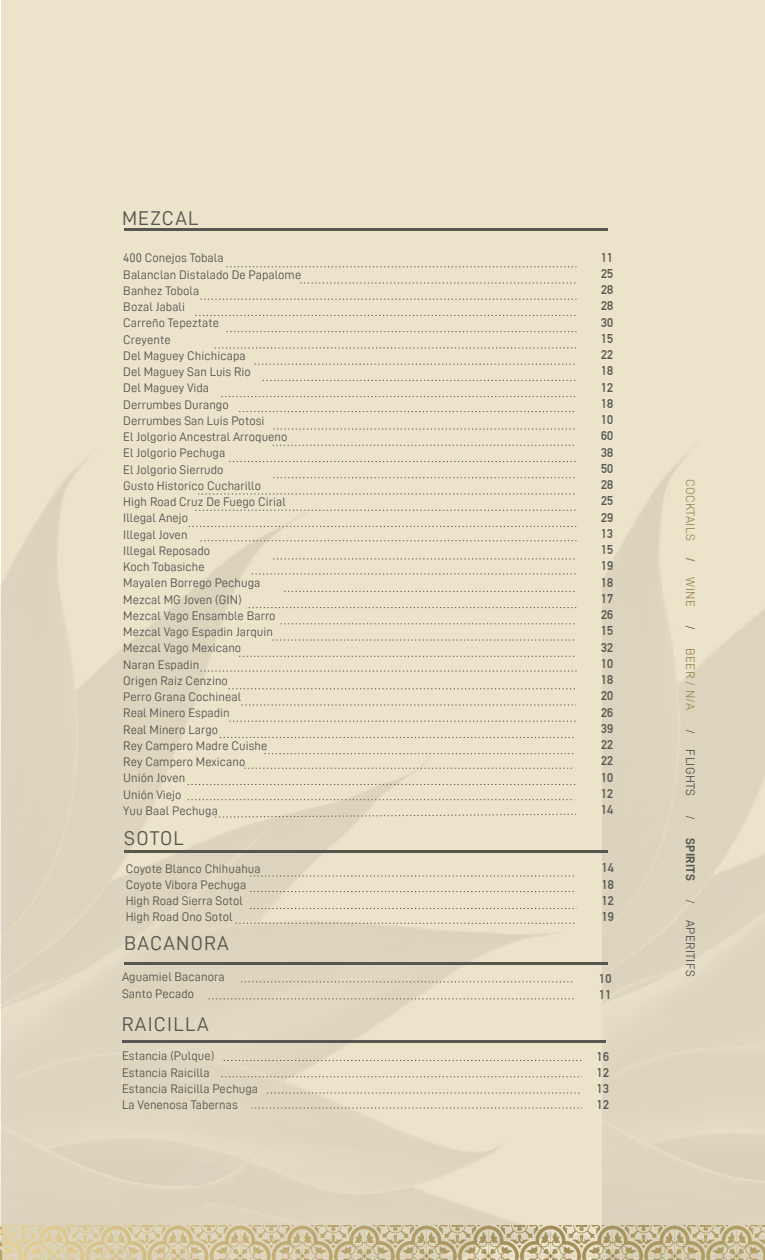
<style>
.page{position:relative;width:765px;height:1260px;background:#fff}
.page>*{position:absolute;margin:0;border:0;box-sizing:border-box;transform-origin:0 0}
.t1{font:20px "D DIN";letter-spacing:.06em;color:#565850}
.t2{font:12.5px/16.2px "D DIN";letter-spacing:.005em;color:#565850}
.t3{font:700 12.5px/16.2px "DIN Alternate";letter-spacing:.005em;color:#565850;text-align:justify}
.t4{font:12.5px "D DIN";letter-spacing:.025em;color:#a18d59}
.t5{font:12.5px "D DIN";letter-spacing:.025em;color:#565850}
.t6{font:12.5px "D DIN Bold";letter-spacing:.025em;color:#565850}
.t7{font:12.5px "D DIN Bold";color:#a18d59}
</style>
<div class="page">
<div style="left:1px;top:0;width:764px;height:1260px;background:linear-gradient(to right,#eee5cd,#e7dec6)"></div>
<img style="left:0;top:444px;width:582px;height:781px">
<hr style="left:124px;top:850px;width:484px;height:3px;background:#565850">
<svg style="left:188px;top:799px;width:386px;height:1px"></svg>
<svg style="left:215px;top:814px;width:361px;height:3px"></svg>
<svg style="left:250px;top:876px;width:326px;height:1px"></svg>
<svg style="left:200px;top:671px;width:379px;height:1px"></svg>
<hr style="left:124px;top:228px;width:484px;height:3px;background:#565850">
<hr style="left:124px;top:962px;width:484px;height:3px;background:#565850">
<hr style="left:122px;top:1040px;width:484px;height:3px;background:#565850">
<svg style="left:224px;top:1060px;width:358px;height:1px"></svg>
<svg style="left:241px;top:982px;width:333px;height:1px"></svg>
<svg style="left:221px;top:1077px;width:361px;height:1px"></svg>
<svg style="left:267px;top:1093px;width:315px;height:1px"></svg>
<svg style="left:251px;top:1108px;width:331px;height:1px"></svg>
<svg style="left:227px;top:267px;width:349px;height:1px"></svg>
<svg style="left:300px;top:283px;width:276px;height:1px"></svg>
<svg style="left:200px;top:299px;width:376px;height:1px"></svg>
<svg style="left:195px;top:315px;width:381px;height:1px"></svg>
<svg style="left:227px;top:331px;width:349px;height:1px"></svg>
<svg style="left:215px;top:348px;width:361px;height:1px"></svg>
<svg style="left:255px;top:364px;width:320px;height:1px"></svg>
<svg style="left:263px;top:380px;width:313px;height:1px"></svg>
<svg style="left:221px;top:396px;width:355px;height:1px"></svg>
<svg style="left:273px;top:429px;width:302px;height:1px"></svg>
<svg style="left:229px;top:461px;width:347px;height:1px"></svg>
<svg style="left:273px;top:478px;width:303px;height:1px"></svg>
<svg style="left:198px;top:494px;width:378px;height:1px"></svg>
<svg style="left:195px;top:510px;width:381px;height:1px"></svg>
<svg style="left:189px;top:526px;width:387px;height:1px"></svg>
<svg style="left:200px;top:541px;width:376px;height:1px"></svg>
<svg style="left:252px;top:574px;width:324px;height:1px"></svg>
<svg style="left:284px;top:591px;width:292px;height:1px"></svg>
<svg style="left:249px;top:607px;width:327px;height:1px"></svg>
<svg style="left:281px;top:624px;width:295px;height:1px"></svg>
<svg style="left:273px;top:640px;width:303px;height:1px"></svg>
<svg style="left:239px;top:656px;width:337px;height:1px"></svg>
<svg style="left:250px;top:908px;width:326px;height:1px"></svg>
<svg style="left:229px;top:689px;width:347px;height:1px"></svg>
<svg style="left:242px;top:705px;width:334px;height:1px"></svg>
<svg style="left:229px;top:721px;width:347px;height:1px"></svg>
<svg style="left:265px;top:753px;width:311px;height:1px"></svg>
<svg style="left:236px;top:923px;width:338px;height:1px"></svg>
<svg style="left:273px;top:559px;width:303px;height:1px"></svg>
<svg style="left:239px;top:411px;width:336px;height:1px"></svg>
<svg style="left:209px;top:999px;width:367px;height:1px"></svg>
<svg style="left:220px;top:737px;width:356px;height:1px"></svg>
<svg style="left:273px;top:445px;width:303px;height:1px"></svg>
<svg style="left:0;top:1225px;width:765px;height:35px;background:#cfc19b"></svg>
<svg style="left:244px;top:768px;width:330px;height:1px"></svg>
<svg style="left:188px;top:784px;width:388px;height:1px"></svg>
<svg style="left:250px;top:891px;width:326px;height:1px"></svg>
<h1 class="t1" style="left:122px;top:207px;width:78px">MEZCAL</h1>
<p class="t2" style="left:123px;top:250px;width:180px">400 Conejos Tobala<br>Balanclan Distalado De Papalome<br>Banhez Tobola<br>Bozal Jabali<br>Carreño Tepeztate<br>Creyente<br>Del Maguey Chichicapa<br>Del Maguey San Luis Rio<br>Del Maguey Vida<br>Derrumbes Durango<br>Derrumbes San Luis Potosi<br>El Jolgorio Ancestral Arroqueno<br>El Jolgorio Pechuga<br>El Jolgorio Sierrudo<br>Gusto Historico Cucharillo<br>High Road Cruz De Fuego Cirial<br>Illegal Anejo<br>Illegal Joven<br>Illegal Reposado<br>Koch Tobasiche<br>Mayalen Borrego Pechuga<br>Mezcal MG Joven (GIN)<br>Mezcal Vago Ensamble Barro<br>Mezcal Vago Espadin Jarquin<br>Mezcal Vago Mexicano<br>Naran Espadin<br>Origen Raiz Cenzino<br>Perro Grana Cochineal<br>Real Minero Espadin<br>Real Minero Largo<br>Rey Campero Madre Cuishe<br>Rey Campero Mexicano<br>Unión Joven<br>Unión Viejo<br>Yuu Baal Pechuga</p>
<p class="t3" style="left:601px;top:248px;width:14px">11<br>25<br>28<br>28<br>30<br>15<br>22<br>18<br>12<br>18<br>10<br>60<br>38<br>50<br>28<br>25<br>29<br>13<br>15<br>19<br>18<br>17<br>26<br>15<br>32<br>10<br>18<br>20<br>26<br>39<br>22<br>22<br>10<br>12<br>14</p>
<h1 class="t1" style="left:124px;top:827px;width:61px">SOTOL</h1>
<p class="t2" style="left:126px;top:860px;width:137px">Coyote Blanco Chihuahua<br>Coyote Vibora Pechuga<br>High Road Sierra Sotol<br>High Road Ono Sotol</p>
<p class="t3" style="left:602px;top:859px;width:14px">14<br>18<br>12<br>19</p>
<h1 class="t1" style="left:124px;top:933px;width:106px">BACANORA</h1>
<p class="t2" style="left:122px;top:969px;width:104px">Aguamiel Bacanora<br>Santo Pecado</p>
<p class="t3" style="left:599px;top:969px;width:14px">10<br>11</p>
<h1 class="t1" style="left:122px;top:1013px;width:88px">RAICILLA</h1>
<p class="t2" style="left:122px;top:1048px;width:138px">Estancia (Pulque)<br>Estancia Raicilla<br>Estancia Raicilla Pechuga<br>La Venenosa Tabernas</p>
<p class="t3" style="left:597px;top:1047px;width:14px">16<br>12<br>13<br>12</p>
<p class="t4" style="left:697px;top:479px;width:63px;rotate:90deg">COCKTAILS</p>
<p class="t7" style="left:697px;top:557px;width:7px;rotate:90deg">/</p>
<p class="t4" style="left:697px;top:577px;width:31px;rotate:90deg">WINE</p>
<p class="t2" style="left:699px;top:625px;width:6px;rotate:90deg">/</p>
<p class="t4" style="left:697px;top:648px;width:64px;rotate:90deg">BEER / N/A</p>
<p class="t5" style="left:697px;top:729px;width:69px;rotate:90deg">/ FLIGHTS</p>
<p class="t2" style="left:699px;top:815px;width:6px;rotate:90deg">/</p>
<p class="t6" style="left:697px;top:838px;width:44px;rotate:90deg">SPIRITS</p>
<p class="t5" style="left:697px;top:899px;width:79px;rotate:90deg">/ APERITIFS</p>
</div>
